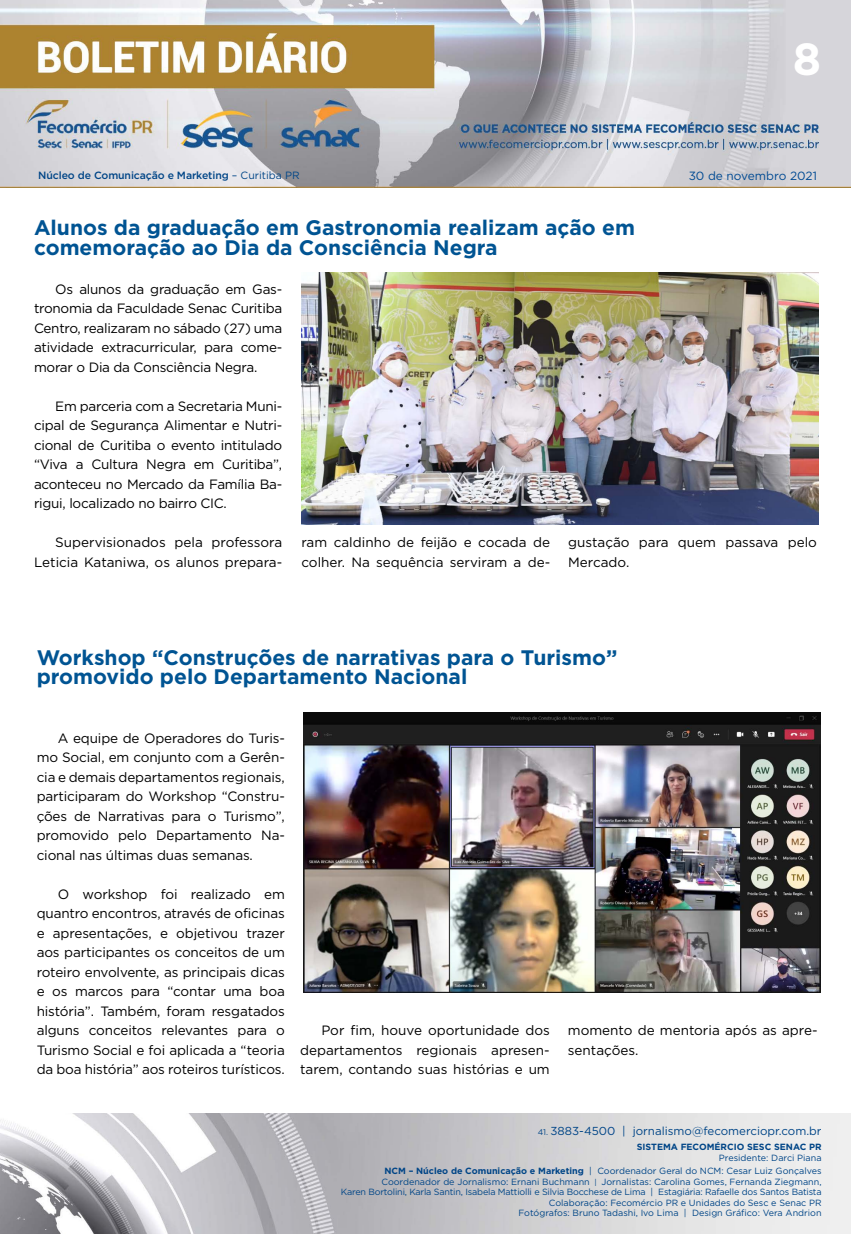
<style>
.page{position:relative;width:851px;height:1234px;background:#fff}
.page>*{position:absolute;margin:0;border:0;box-sizing:border-box;transform-origin:0 0}
.t1{font:700 45px "Gotham";color:#fff}
.t2{font:700 21px/19.5px "Gotham";color:#005493}
.t3{font:13.5px/19.5px "Gotham";letter-spacing:-.01em;color:#000;text-align:justify}
.t4{font:11.85px "Gotham";color:#004a93}
.t5{font:11.55px "Gotham";color:#004587}
.t6{font:500 10.5px "Gotham";letter-spacing:-.01em;color:#004587}
.t7{font:9px/10.5px "Gotham";color:#004587;text-align:right}
.t8{font:700 9px "Gotham";color:#004587}
.s1{font-weight:400}
.s2{font-size:8.25px}
.s3{font-weight:700}
.s4{font-size:7.65px}
</style>
<div class="page">
<img style="left:0;top:0;width:850px;height:188px">
<img style="left:0;top:1113px;width:850px;height:120px">
<img style="left:301px;top:272px;width:517px;height:252px">
<img style="left:303px;top:712px;width:517px;height:280px">
<h1 class="t1" style="left:792px;top:29px;width:30px">8</h1>
<p class="t6" style="left:38px;top:168px;width:263px">Núcleo de Comunicação e Marketing <span class="s1">– Curitiba PR</span></p>
<p class="t4" style="left:688px;top:168px;width:130px">30 de novembro 2021</p>
<h2 class="t2" style="left:34px;top:218px;width:602px">Alunos da graduação em Gastronomia realizam ação em comemoração ao Dia da Consciência Negra</h2>
<p class="t3" style="left:34px;top:279px;width:250px;text-indent:21px">Os alunos da graduação em Gas&shy;tronomia da Faculdade Senac Curitiba Centro, realizaram no sábado (27) uma atividade extracurricular, para come&shy;morar o Dia da Consciência Negra.</p>
<p class="t3" style="left:34px;top:396px;width:250px;text-indent:21px">Em parceria com a Secretaria Muni&shy;cipal de Segurança Alimentar e Nutri&shy;cional de Curitiba o evento intitulado “Viva a Cultura Negra em Curitiba”, aconteceu no Mercado da Família Ba&shy;rigui, localizado no bairro CIC.</p>
<p class="t3" style="left:34px;top:532px;width:250px;text-align:right">Supervisionados pela professora<br>Leticia Kataniwa, os alunos prepara-</p>
<p class="t3" style="left:301px;top:532px;width:250px">ram caldinho de feijão e cocada de colher. Na sequência serviram a de-</p>
<p class="t3" style="left:568px;top:532px;width:250px">gustação para quem passava pelo<br>Mercado.</p>
<h2 class="t2" style="left:37px;top:647px;width:582px">Workshop “Construções de narrativas para o Turismo” promovido pelo Departamento Nacional</h2>
<p class="t3" style="left:37px;top:727px;width:250px;text-indent:21px">A equipe de Operadores do Turis&shy;mo Social, em conjunto com a Gerên&shy;cia e demais departamentos regionais, participaram do Workshop “Constru&shy;ções de Narrativas para o Turismo”, promovido pelo Departamento Na&shy;cional nas últimas duas semanas.</p>
<p class="t3" style="left:37px;top:883px;width:250px;text-indent:21px">O workshop foi realizado em quantro encontros, através de oficinas e apresentações, e objetivou trazer aos participantes os conceitos de um roteiro envolvente, as principais dicas e os marcos para “contar uma boa história”. Também, foram resgatados alguns conceitos relevantes para o Turismo Social e foi aplicada a “teoria da boa história” aos roteiros turísticos.</p>
<p class="t3" style="left:300px;top:1020px;width:251px;text-indent:21px">Por fim, houve oportunidade dos departamentos regionais apresen&shy;tarem, contando suas histórias e um</p>
<p class="t3" style="left:567px;top:1020px;width:251px">momento de mentoria após as apre&shy;sentações.</p>
<p class="t5" style="left:537px;top:1123px;width:285px"><span class="s2">41.</span> 3883-4500 | jornalismo@fecomerciopr.com.br</p>
<p class="t8" style="left:636px;top:1140px;width:186px">SISTEMA FECOMÉRCIO SESC SENAC PR</p>
<p class="t7" style="left:384px;top:1150px;width:438px;line-height:13.5px">Presidente: Darci Piana<br><span class="s3">NCM – Núcleo de Comunicação e Marketing</span> | Coordenador Geral do NCM: Cesar Luiz Gonçalves</p>
<p class="t7" style="left:341px;top:1175px;width:482px">Coordenador de Jornalismo: Ernani Buchmann <span class="s4">|</span> Jornalistas: Carolina Gomes, Fernanda Ziegmann,<br>Karen Bortolini, Karla Santin, Isabela Mattiolli e Silvia Bocchese de Lima | Estagiária: Rafaelle dos Santos Batista Colaboração: Fecomércio PR e Unidades do Sesc e Senac PR<br>Fotógrafos: Bruno Tadashi, Ivo Lima | Design Gráfico: Vera Andrion</p>
</div>
